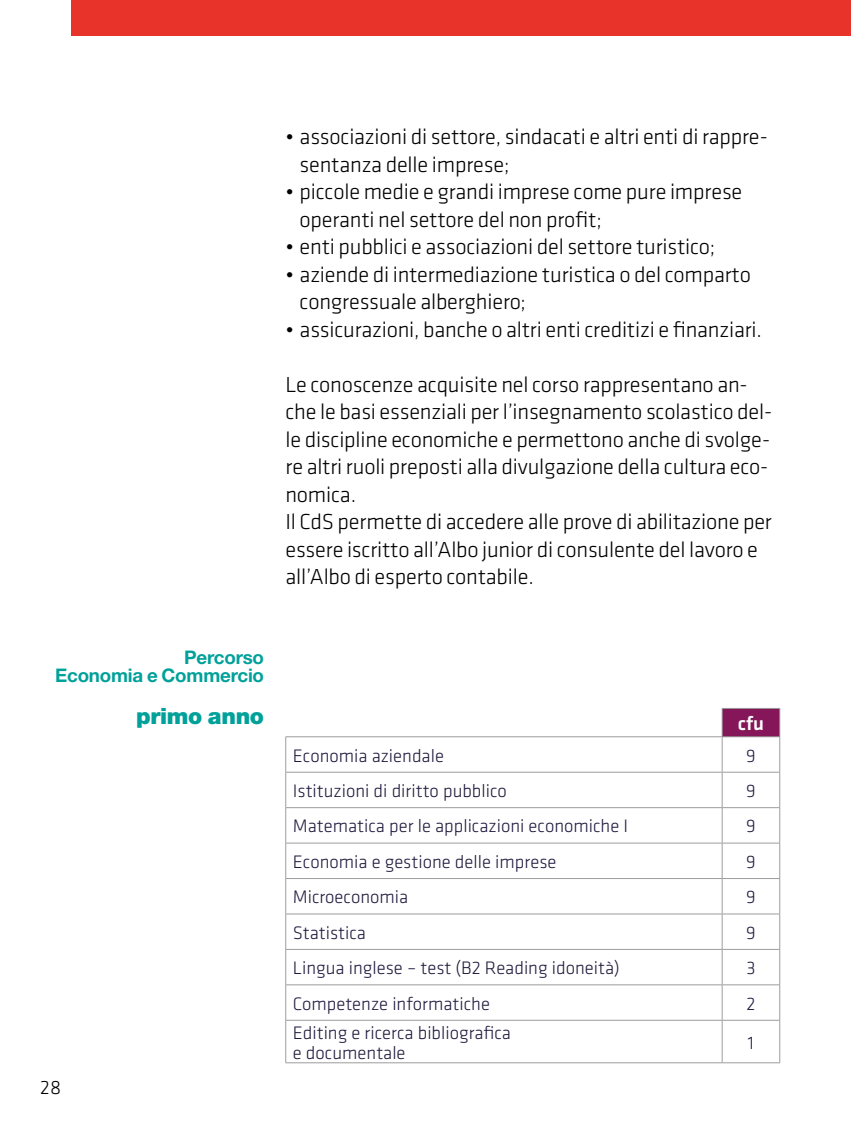
<style>
.page{position:relative;width:851px;height:1134px;background:#fff}
.page>*{position:absolute;margin:0;border:0;box-sizing:border-box;transform-origin:0 0}
.t1{font:300 22.5px/27.5px "Klavika";letter-spacing:-.01em;color:#000}
.t2{font:900 22.5px "Helvetica Neue LT Pro";letter-spacing:-.015em;color:#00a19a}
.t3{font:500 20px "Klavika";color:#fff}
.t4{font:300 20px "Klavika";color:#000}
.t5{font:300 18.75px/20px "Klavika";color:#211b3f}
.t6{font:700 18.75px/18.8px "Helvetica Neue LT Pro";letter-spacing:-.01em;color:#00a19a;text-align:right}
</style>
<div class="page">
<div style="left:71px;top:0;width:779px;height:35px;background:#e7332a"></div>
<div style="left:722px;top:708px;width:57px;height:29px;background:#86165a"></div>
<hr style="left:285px;top:737px;width:1px;height:35px;background:#9d9d9c">
<hr style="left:721px;top:737px;width:1px;height:35px;background:#9d9d9c">
<hr style="left:779px;top:737px;width:1px;height:35px;background:#9d9d9c">
<hr style="left:285px;top:772px;width:437px;height:1px;background:#9d9d9c">
<hr style="left:285px;top:772px;width:1px;height:35px;background:#9d9d9c">
<hr style="left:722px;top:772px;width:58px;height:1px;background:#9d9d9c">
<hr style="left:721px;top:772px;width:1px;height:35px;background:#9d9d9c">
<hr style="left:779px;top:772px;width:1px;height:35px;background:#9d9d9c">
<hr style="left:285px;top:807px;width:437px;height:1px;background:#9d9d9c">
<hr style="left:285px;top:808px;width:1px;height:35px;background:#9d9d9c">
<hr style="left:722px;top:807px;width:58px;height:1px;background:#9d9d9c">
<hr style="left:721px;top:808px;width:1px;height:35px;background:#9d9d9c">
<hr style="left:779px;top:808px;width:1px;height:35px;background:#9d9d9c">
<hr style="left:285px;top:843px;width:437px;height:1px;background:#9d9d9c">
<hr style="left:285px;top:843px;width:1px;height:35px;background:#9d9d9c">
<hr style="left:722px;top:843px;width:58px;height:1px;background:#9d9d9c">
<hr style="left:721px;top:843px;width:1px;height:35px;background:#9d9d9c">
<hr style="left:779px;top:843px;width:1px;height:35px;background:#9d9d9c">
<hr style="left:285px;top:878px;width:437px;height:1px;background:#9d9d9c">
<hr style="left:285px;top:879px;width:1px;height:35px;background:#9d9d9c">
<hr style="left:722px;top:878px;width:58px;height:1px;background:#9d9d9c">
<hr style="left:721px;top:879px;width:1px;height:35px;background:#9d9d9c">
<hr style="left:779px;top:879px;width:1px;height:35px;background:#9d9d9c">
<hr style="left:285px;top:913px;width:437px;height:1px;background:#9d9d9c">
<hr style="left:285px;top:914px;width:1px;height:35px;background:#9d9d9c">
<hr style="left:722px;top:913px;width:58px;height:1px;background:#9d9d9c">
<hr style="left:721px;top:914px;width:1px;height:35px;background:#9d9d9c">
<hr style="left:779px;top:914px;width:1px;height:35px;background:#9d9d9c">
<hr style="left:285px;top:949px;width:437px;height:1px;background:#9d9d9c">
<hr style="left:285px;top:950px;width:1px;height:34px;background:#9d9d9c">
<hr style="left:722px;top:949px;width:58px;height:1px;background:#9d9d9c">
<hr style="left:721px;top:950px;width:1px;height:34px;background:#9d9d9c">
<hr style="left:779px;top:950px;width:1px;height:34px;background:#9d9d9c">
<hr style="left:285px;top:984px;width:437px;height:1px;background:#9d9d9c">
<hr style="left:285px;top:985px;width:1px;height:35px;background:#9d9d9c">
<hr style="left:722px;top:984px;width:58px;height:1px;background:#9d9d9c">
<hr style="left:721px;top:985px;width:1px;height:35px;background:#9d9d9c">
<hr style="left:779px;top:985px;width:1px;height:35px;background:#9d9d9c">
<hr style="left:285px;top:1020px;width:437px;height:1px;background:#9d9d9c">
<hr style="left:285px;top:1020px;width:1px;height:42px;background:#9d9d9c">
<hr style="left:722px;top:1020px;width:58px;height:1px;background:#9d9d9c">
<hr style="left:721px;top:1020px;width:1px;height:42px;background:#9d9d9c">
<hr style="left:779px;top:1020px;width:1px;height:42px;background:#9d9d9c">
<hr style="left:285px;top:1062px;width:437px;height:1px;background:#9d9d9c">
<hr style="left:722px;top:1062px;width:58px;height:1px;background:#9d9d9c">
<hr style="left:285px;top:736px;width:437px;height:1px;background:#9d9d9c">
<hr style="left:721px;top:708px;width:59px;height:1px;background:#9d9d9c">
<svg style="left:721px;top:709px;width:1px;height:27px"></svg>
<svg style="left:779px;top:709px;width:1px;height:27px"></svg>
<hr style="left:722px;top:736px;width:58px;height:1px;background:#9d9d9c">
<p class="t1" style="left:299px;top:124px;width:470px;text-indent:-14px">• associazioni di settore, sindacati e altri enti di rappre&shy;sentanza delle imprese;</p>
<p class="t1" style="left:299px;top:179px;width:444px;text-indent:-14px">• piccole medie e grandi imprese come pure imprese operanti nel settore del non profit;</p>
<p class="t1" style="left:285px;top:234px;width:431px">• enti pubblici e associazioni del settore turistico;</p>
<p class="t1" style="left:299px;top:261px;width:453px;text-indent:-14px">• aziende di intermediazione turistica o del comparto congressuale alberghiero;</p>
<p class="t1" style="left:285px;top:316px;width:478px">• assicurazioni, banche o altri enti creditizi e finanziari.</p>
<p class="t1" style="left:285px;top:371px;width:488px">Le conoscenze acquisite nel corso rappresentano an&shy;che le basi essenziali per l’insegnamento scolastico del&shy;le discipline economiche e permettono anche di svolge&shy;re altri ruoli preposti alla divulgazione della cultura eco&shy;nomica.<br>Il CdS permette di accedere alle prove di abilitazione per essere iscritto all’Albo junior di consulente del lavoro e all’Albo di esperto contabile.</p>
<p class="t6" style="left:55px;top:647px;width:210px">Percorso<br>Economia e Commercio</p>
<p class="t2" style="left:136px;top:703px;width:129px">primo anno</p>
<p class="t4" style="left:40px;top:1076px;width:23px">28</p>
<p class="t3" style="left:737px;top:713px;width:28px">cfu</p>
<p class="t5" style="left:293px;top:746px;width:153px">Economia aziendale</p>
<p class="t5" style="left:746px;top:746px;width:11px">9</p>
<p class="t5" style="left:293px;top:781px;width:215px">Istituzioni di diritto pubblico</p>
<p class="t5" style="left:746px;top:781px;width:11px">9</p>
<p class="t5" style="left:293px;top:816px;width:337px">Matematica per le applicazioni economiche I</p>
<p class="t5" style="left:746px;top:816px;width:11px">9</p>
<p class="t5" style="left:293px;top:852px;width:265px">Economia e gestione delle imprese</p>
<p class="t5" style="left:746px;top:852px;width:11px">9</p>
<p class="t5" style="left:293px;top:887px;width:117px">Microeconomia</p>
<p class="t5" style="left:746px;top:887px;width:11px">9</p>
<p class="t5" style="left:293px;top:923px;width:75px">Statistica</p>
<p class="t5" style="left:746px;top:923px;width:11px">9</p>
<p class="t5" style="left:293px;top:958px;width:328px">Lingua inglese – test (B2 Reading idoneità)</p>
<p class="t5" style="left:746px;top:958px;width:11px">3</p>
<p class="t5" style="left:293px;top:994px;width:199px">Competenze informatiche</p>
<p class="t5" style="left:746px;top:994px;width:11px">2</p>
<p class="t5" style="left:293px;top:1023px;width:220px">Editing e ricerca bibliografica e documentale</p>
<p class="t5" style="left:747px;top:1033px;width:8px">1</p>
</div>
